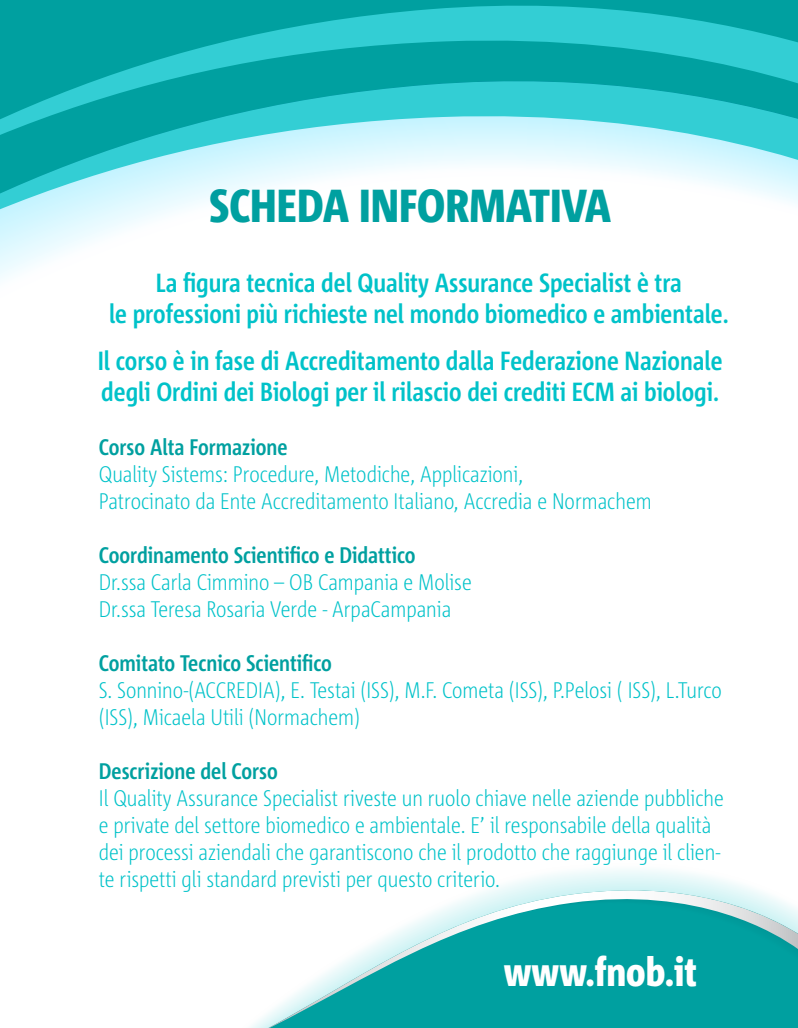
<style>
.page{position:relative;width:798px;height:1028px;background:#fff}
.page>*{position:absolute;margin:0;border:0;box-sizing:border-box;transform-origin:0 0}
.t1{font:800 46.25px "Corpid Cd OT";color:#00a0a0}
.t2{font:800 40px "Corpid Cd OT";color:#fff}
.t3{font:700 26.25px/31.5px "Corpid Cd OT";color:#00c2c9;text-align:center}
.t4{font:300 22.5px/27px "Corpid Cd OT";color:#00c2c9}
.t5{font:700 22.5px "Corpid Cd OT";color:#00a0a0}
</style>
<div class="page">
<svg style="left:268px;top:885px;width:529px;height:143px"></svg>
<svg style="left:0;top:0;width:797px;height:279px"></svg>
<h1 class="t1" style="left:209px;top:178px;width:403px">SCHEDA INFORMATIVA</h1>
<p class="t3" style="left:109px;top:266px;width:621px">La figura tecnica del Quality Assurance Specialist è tra<br>le professioni più richieste nel mondo biomedico e ambientale.</p>
<p class="t3" style="left:98px;top:344px;width:626px;text-align:left">Il corso è in fase di Accreditamento dalla Federazione Nazionale degli Ordini dei Biologi per il rilascio dei crediti ECM ai biologi.</p>
<p class="t5" style="left:99px;top:434px;width:190px">Corso Alta Formazione</p>
<p class="t4" style="left:99px;top:460px;width:554px">Quality Sistems: Procedure, Metodiche, Applicazioni,<br>Patrocinato da Ente Accreditamento Italiano, Accredia e Normachem</p>
<p class="t5" style="left:99px;top:542px;width:318px">Coordinamento Scientifico e Didattico</p>
<p class="t4" style="left:99px;top:568px;width:374px">Dr.ssa Carla Cimmino – OB Campania e Molise<br>Dr.ssa Teresa Rosaria Verde - ArpaCampania</p>
<p class="t5" style="left:99px;top:650px;width:234px">Comitato Tecnico Scientifico</p>
<p class="t4" style="left:99px;top:676px;width:624px">S. Sonnino-(ACCREDIA), E. Testai (ISS), M.F. Cometa (ISS), P.Pelosi ( ISS), L.Turco (ISS), Micaela Utili (Normachem)</p>
<p class="t5" style="left:99px;top:758px;width:180px">Descrizione del Corso</p>
<p class="t4" style="left:99px;top:784px;width:626px">Il Quality Assurance Specialist riveste un ruolo chiave nelle aziende pubbliche e private del settore biomedico e ambientale. E’ il responsabile della qualità dei processi aziendali che garantiscono che il prodotto che raggiunge il clien&shy;te rispetti gli standard previsti per questo criterio.</p>
<h2 class="t2" style="left:503px;top:948px;width:195px">www.fnob.it</h2>
</div>
